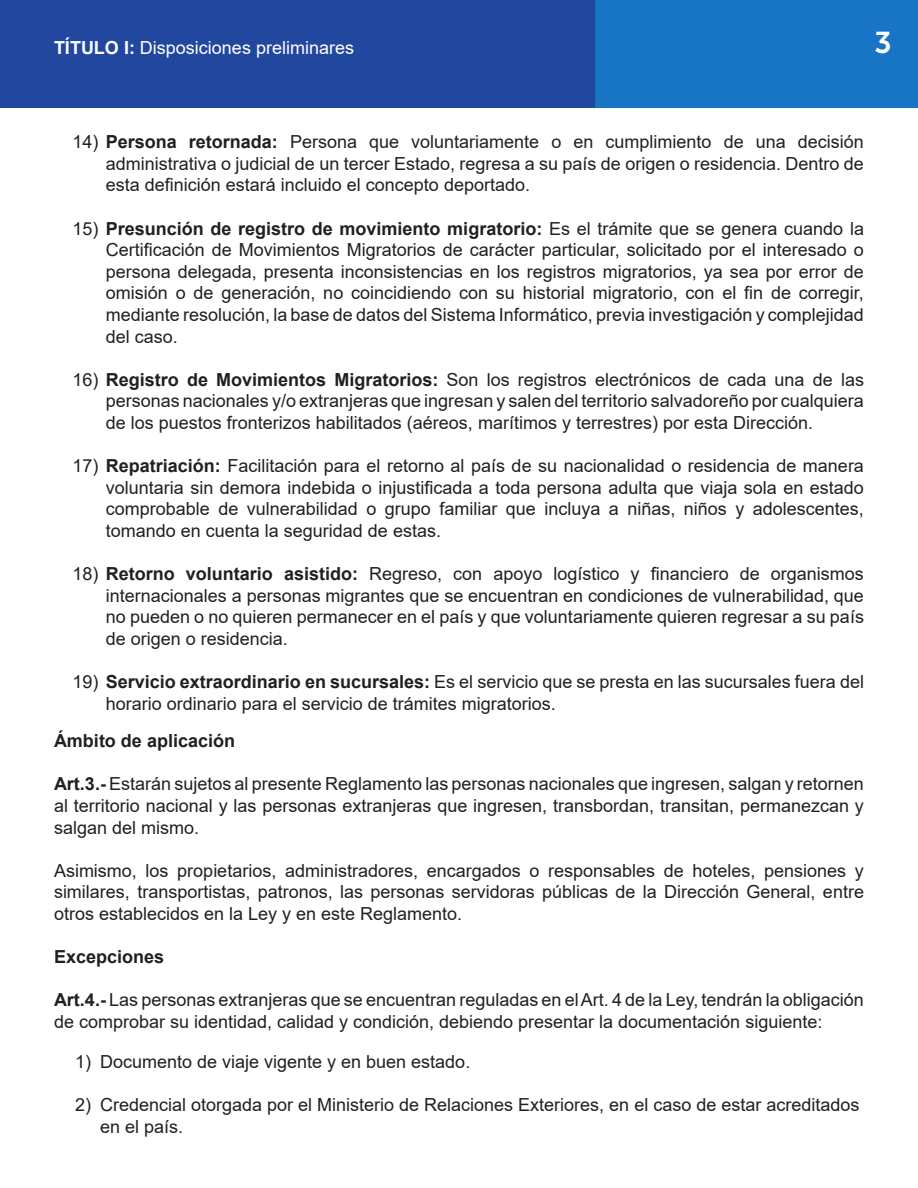
<style>
.page{position:relative;width:918px;height:1188px;background:#fff}
.page>*{position:absolute;margin:0;border:0;box-sizing:border-box;transform-origin:0 0}
.t1{font:30px "Museo Sans 700";color:#fff}
.t2{font:18px/21.6px "Arial";color:#231f20;text-align:justify}
.t3{font:700 18px "Arial";color:#231f20}
.t4{font:18px "Arial";color:#fff}
.s1{font-weight:700}
.s2{font-weight:400}
</style>
<div class="page">
<img style="left:0;top:0;width:918px;height:108px">
<p class="t4" style="left:54px;top:35px;width:302px"><span class="s1">TÍTULO I:</span> Disposiciones preliminares</p>
<h1 class="t1" style="left:874px;top:26px;width:19px">3</h1>
<p class="t2" style="left:72px;top:131px;width:793px">14) <span class="s1">Persona retornada:</span> Persona que voluntariamente o en cumplimiento de una decisión</p>
<p class="t2" style="left:106px;top:152px;width:760px">administrativa o judicial de un tercer Estado, regresa a su país de origen o residencia. Dentro de esta definición estará incluido el concepto deportado.</p>
<p class="t3" style="left:72px;top:215px;width:793px"><span class="s2">15)</span> Presunción de registro de movimiento migratorio: <span class="s2">Es el trámite que se genera cuando la</span></p>
<p class="t2" style="left:106px;top:239px;width:760px">Certificación de Movimientos Migratorios de carácter particular, solicitado por el interesado o persona delegada, presenta inconsistencias en los registros migratorios, ya sea por error de omisión o de generación, no coincidiendo con su historial migratorio, con el fin de corregir, mediante resolución, la base de datos del Sistema Informático, previa investigación y complejidad del caso.</p>
<p class="t2" style="left:72px;top:368px;width:793px">16) <span class="s1">Registro de Movimientos Migratorios:</span> Son los registros electrónicos de cada una de las</p>
<p class="t2" style="left:106px;top:390px;width:760px">personas nacionales y/o extranjeras que ingresan y salen del territorio salvadoreño por cualquiera de los puestos fronterizos habilitados (aéreos, marítimos y terrestres) por esta Dirección.</p>
<p class="t2" style="left:72px;top:455px;width:793px">17) <span class="s1">Repatriación:</span> Facilitación para el retorno al país de su nacionalidad o residencia de manera</p>
<p class="t2" style="left:106px;top:476px;width:760px">voluntaria sin demora indebida o injustificada a toda persona adulta que viaja sola en estado comprobable de vulnerabilidad o grupo familiar que incluya a niñas, niños y adolescentes, tomando en cuenta la seguridad de estas.</p>
<p class="t2" style="left:72px;top:563px;width:793px">18) <span class="s1">Retorno voluntario asistido:</span> Regreso, con apoyo logístico y financiero de organismos</p>
<p class="t2" style="left:106px;top:584px;width:760px">internacionales a personas migrantes que se encuentran en condiciones de vulnerabilidad, que no pueden o no quieren permanecer en el país y que voluntariamente quieren regresar a su país de origen o residencia.</p>
<p class="t2" style="left:72px;top:671px;width:793px">19) <span class="s1">Servicio extraordinario en sucursales:</span> Es el servicio que se presta en las sucursales fuera del</p>
<p class="t2" style="left:106px;top:692px;width:452px">horario ordinario para el servicio de trámites migratorios.</p>
<p class="t3" style="left:54px;top:728px;width:183px">Ámbito de aplicación</p>
<p class="t2" style="left:54px;top:773px;width:811px"><span class="s1">Art.3.-</span> Estarán sujetos al presente Reglamento las personas nacionales que ingresen, salgan y retornen al territorio nacional y las personas extranjeras que ingresen, transbordan, transitan, permanezcan y salgan del mismo.</p>
<p class="t2" style="left:54px;top:860px;width:812px">Asimismo, los propietarios, administradores, encargados o responsables de hoteles, pensiones y similares, transportistas, patronos, las personas servidoras públicas de la Dirección General, entre otros establecidos en la Ley y en este Reglamento.</p>
<p class="t3" style="left:54px;top:944px;width:112px">Excepciones</p>
<p class="t2" style="left:54px;top:989px;width:811px"><span class="s1">Art.4.-</span> Las personas extranjeras que se encuentran reguladas en el Art. 4 de la Ley, tendrán la obligación de comprobar su identidad, calidad y condición, debiendo presentar la documentación siguiente:</p>
<p class="t2" style="left:75px;top:1051px;width:18px">1)</p>
<p class="t2" style="left:75px;top:1094px;width:18px">2)</p>
<p class="t2" style="left:100px;top:1051px;width:372px">Documento de viaje vigente y en buen estado.</p>
<p class="t2" style="left:100px;top:1094px;width:761px">Credencial otorgada por el Ministerio de Relaciones Exteriores, en el caso de estar acreditados</p>
<p class="t2" style="left:100px;top:1116px;width:85px">en el país.</p>
</div>
